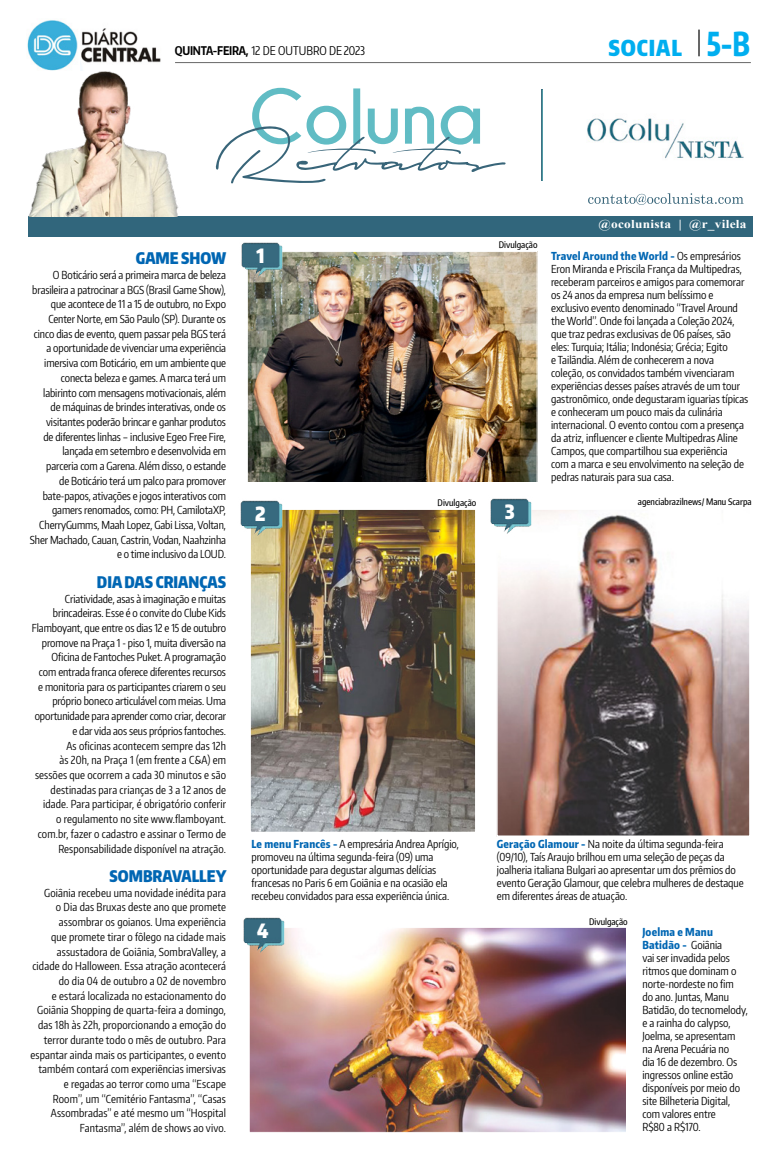
<style>
.page{position:relative;width:780px;height:1163px;background:#fff}
.page>*{position:absolute;margin:0;border:0;box-sizing:border-box;transform-origin:0 0}
.t1{font:900 22px "Encode Sans Compressed";letter-spacing:.04em;color:#00aeef}
.t2{font:900 19.7px "Encode Sans Narrow";color:#fff;scale:.87 1}
.t3{font:900 16px "Encode Sans Compressed";color:#0066b3}
.t4{font:700 12px "Encode Sans Compressed";letter-spacing:-.02em;color:#000}
.t5{font:700 12px "Times New Roman";letter-spacing:.02em;color:#fff;scale:1.11 1}
.t6{font:12px "Encode Sans Compressed";letter-spacing:-.02em;color:#000}
.t7{font:11px/14.7px "Encode Sans Compressed";color:#000}
.t8{font:500 9px "Encode Sans Compressed";color:#000}
.s1{font-weight:400}
.s2{font-weight:800;font-size:33px}
.s3{font-weight:800;color:#0066b3}
</style>
<div class="page">
<hr style="left:175px;top:62px;width:575px;height:1px;background:#000">
<hr style="left:698px;top:30px;width:2px;height:26px;background:#000">
<img style="left:499px;top:511px;width:248px;height:322px">
<div style="left:496px;top:508px;width:254px;height:328px;border:2px solid #fff"></div>
<img style="left:249px;top:253px;width:286px;height:228px">
<div style="left:247px;top:251px;width:290px;height:232px;border:1px solid #fff"></div>
<img style="left:251px;top:510px;width:223px;height:320px">
<div style="left:249px;top:508px;width:227px;height:324px;border:1px solid #fff"></div>
<img style="left:251px;top:928px;width:374px;height:202px">
<div style="left:249px;top:926px;width:378px;height:206px;border:1px solid #fff"></div>
<img style="left:241px;top:242px;width:43px;height:38px">
<img style="left:240px;top:500px;width:44px;height:38px">
<img style="left:243px;top:917px;width:43px;height:38px">
<img style="left:490px;top:498px;width:43px;height:39px">
<img style="left:195px;top:87px;width:558px;height:130px">
<img style="left:541px;top:89px;width:2px;height:92px">
<div style="left:28px;top:217px;width:725px;height:20px;background:#31667c"></div>
<img style="left:28px;top:70px;width:160px;height:147px">
<img style="left:81px;top:28px;width:80px;height:35px">
<img style="left:27px;top:20px;width:52px;height:51px">
<p class="t4" style="left:175px;top:43px;width:112px">QUINTA-FEIRA, <span class="s1">12 de outubro</span></p>
<p class="t6" style="left:329px;top:43px;width:37px">DE 2023</p>
<p class="t1" style="left:608px;top:33px;width:143px">SOCIAL <span class="s2">5-B</span></p>
<p class="t5" style="left:598px;top:215px;width:135px">@ocolunista | @r_vilela</p>
<p class="t3" style="left:136px;top:248px;width:92px">GAME SHOW</p>
<p class="t7" style="left:30px;top:267px;width:198px;text-align:right">O Boticário será a primeira marca de beleza brasileira a patrocinar a BGS (Brasil Game Show), que acontece de 11 a 15 de outubro, no Expo Center Norte, em São Paulo (SP). Durante os cinco dias de evento, quem passar pela BGS terá a oportunidade de vivenciar uma experiência imersiva com Boticário, em um ambiente que conecta beleza e games. A marca terá um labirinto com mensagens motivacionais, além<br>de máquinas de brindes interativas, onde os visitantes poderão brincar e ganhar produtos<br>de diferentes linhas – inclusive Egeo Free Fire, lançada em setembro e desenvolvida em parceria com a Garena. Além disso, o estande<br>de Boticário terá um palco para promover bate-papos, ativações e jogos interativos com gamers renomados, como: PH, CamilotaXP, CherryGumms, Maah Lopez, Gabi Lissa, Voltan, Sher Machado, Cauan, Castrin, Vodan, Naahzinha e o time inclusivo da LOUD.</p>
<p class="t3" style="left:97px;top:571px;width:130px">DIA DAS CRIANÇAS</p>
<p class="t7" style="left:32px;top:590px;width:196px;text-align:right">Criatividade, asas à imaginação e muitas brincadeiras. Esse é o convite do Clube Kids Flamboyant, que entre os dias 12 e 15 de outubro promove na Praça 1 - piso 1, muita diversão na Oficina de Fantoches Puket. A programação com entrada franca oferece diferentes recursos e monitoria para os participantes criarem o seu próprio boneco articulável com meias. Uma oportunidade para aprender como criar, decorar e dar vida aos seus próprios fantoches.<br>As oficinas acontecem sempre das 12h<br>às 20h, na Praça 1 (em frente a C&amp;A) em sessões que ocorrem a cada 30 minutos e são destinadas para crianças de 3 a 12 anos de idade. Para participar, é obrigatório conferir<br>o regulamento no site www.flamboyant. com.br, fazer o cadastro e assinar o Termo de Responsabilidade disponível na atração.</p>
<p class="t3" style="left:109px;top:865px;width:118px">SOMBRAVALLEY</p>
<p class="t7" style="left:30px;top:884px;width:197px;text-align:right">Goiânia recebeu uma novidade inédita para<br>o Dia das Bruxas deste ano que promete assombrar os goianos. Uma experiência<br>que promete tirar o fôlego na cidade mais assustadora de Goiânia, SombraValley, a cidade do Halloween. Essa atração acontecerá do dia 04 de outubro a 02 de novembro<br>e estará localizada no estacionamento do Goiânia Shopping de quarta-feira a domingo, das 18h às 22h, proporcionando a emoção do terror durante todo o mês de outubro. Para espantar ainda mais os participantes, o evento também contará com experiências imersivas<br>e regadas ao terror como uma “Escape<br>Room”, um “Cemitério Fantasma”, “Casas Assombradas” e até mesmo um “Hospital Fantasma”, além de shows ao vivo.</p>
<p class="t2" style="left:256px;top:242px;width:11px">1</p>
<p class="t2" style="left:255px;top:500px;width:14px">2</p>
<p class="t8" style="left:499px;top:239px;width:40px">Divulgação</p>
<p class="t7" style="left:551px;top:249px;width:199px;line-height:13px"><span class="s3">Travel Around the World -</span> Os empresários Eron Miranda e Priscila França da Multipedras, receberam parceiros e amigos para comemorar os 24 anos da empresa num belíssimo e exclusivo evento denominado “Travel Around the World”. Onde foi lançada a Coleção 2024, que traz pedras exclusivas de 06 países, são eles: Turquia; Itália; Indonésia; Grécia; Egito<br>e Tailândia. Além de conhecerem a nova coleção, os convidados também vivenciaram experiências desses países através de um tour gastronômico, onde degustaram iguarias típicas e conheceram um pouco mais da culinária internacional. O evento contou com a presença da atriz, influencer e cliente Multipedras Aline Campos, que compartilhou sua experiência<br>com a marca e seu envolvimento na seleção de pedras naturais para sua casa.</p>
<p class="t8" style="left:437px;top:496px;width:40px">Divulgação</p>
<p class="t8" style="left:637px;top:495px;width:115px">agenciabrazilnews/ Manu Scarpa</p>
<p class="t2" style="left:505px;top:499px;width:13px">3</p>
<p class="t7" style="left:251px;top:836px;width:209px;line-height:13px"><span class="s3">Le menu Francês -</span> A empresária Andrea Aprígio, promoveu na última segunda-feira (09) uma oportunidade para degustar algumas delícias francesas no Paris 6 em Goiânia e na ocasião ela recebeu convidados para essa experiência única.</p>
<p class="t2" style="left:257px;top:917px;width:15px">4</p>
<p class="t7" style="left:497px;top:837px;width:248px;line-height:13px"><span class="s3">Geração Glamour -</span> Na noite da última segunda-feira (09/10), Taís Araujo brilhou em uma seleção de peças da joalheria italiana Bulgari ao apresentar um dos prêmios do evento Geração Glamour, que celebra mulheres de destaque em diferentes áreas de atuação.</p>
<p class="t8" style="left:589px;top:915px;width:40px">Divulgação</p>
<p class="t7" style="left:642px;top:925px;width:107px;line-height:13px"><span class="s3">Joelma e Manu<br>Batidão -</span> Goiânia<br>vai ser invadida pelos ritmos que dominam o norte-nordeste no fim<br>do ano. Juntas, Manu<br>Batidão, do tecnomelody, e a rainha do calypso,<br>Joelma, se apresentam na Arena Pecuária no<br>dia 16 de dezembro. Os ingressos online estão disponíveis por meio do site Bilheteria Digital, com valores entre<br>R$80 a R$170.</p>
</div>
